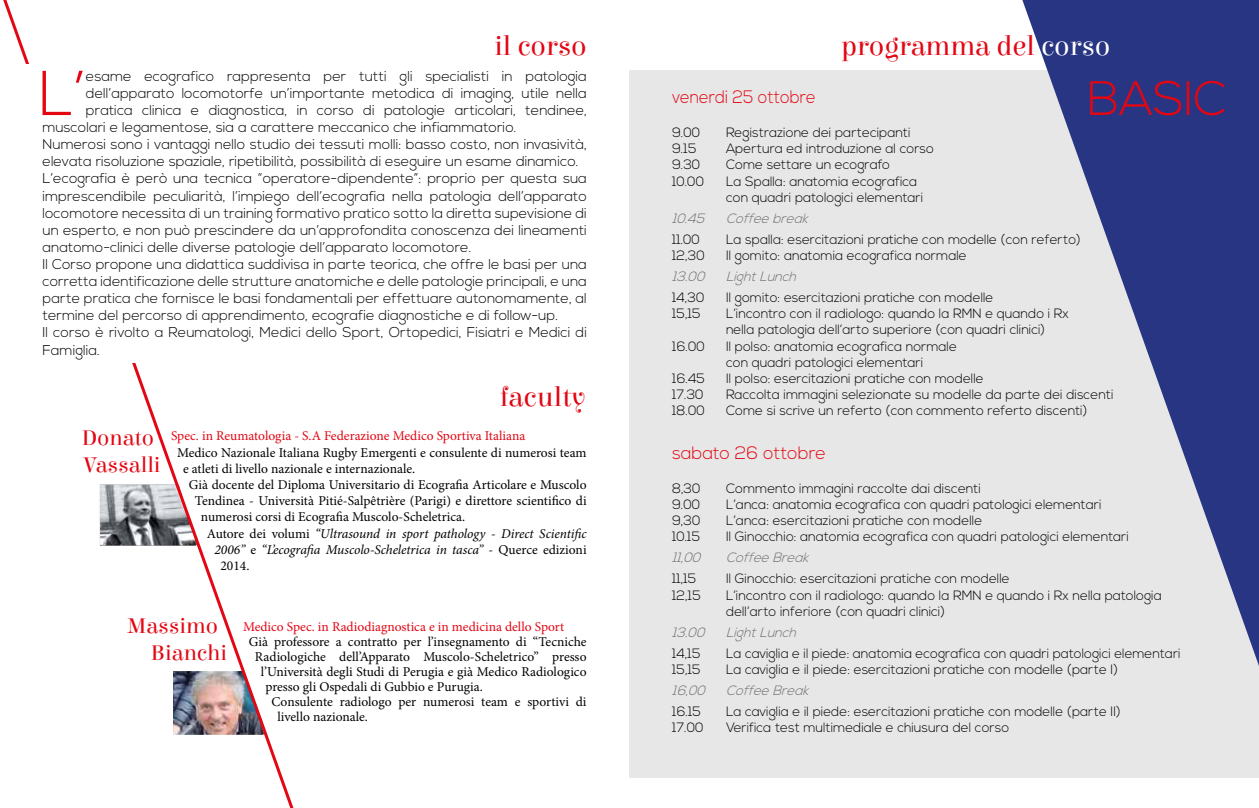
<style>
.page{position:relative;width:1259px;height:808px;background:#fff}
.page>*{position:absolute;margin:0;border:0;box-sizing:border-box;transform-origin:0 0}
.t1{font:300 63.15px "Nexa";color:#e30613}
.t2{font:300 48.3px "Nexa";color:#e30613}
.t3{font:28.5px "Elsie";color:#e30613}
.t4{font:22.5px/27px "Elsie";color:#e30613}
.t5{font:300 18px "Nexa";color:#e30613;scale:.9 1}
.t6{font:300 18px "Nexa";color:#e30613}
.t7{font:300 14.25px "Nexa";color:#000}
.t8{font:300 13.5px/16.2px "Nexa";color:#000}
.t9{font:13.5px "Minion Pro";color:#000}
.t10{font:italic 13.5px "Minion Pro";letter-spacing:-.005em;color:#000}
.t11{font:13.5px "Minion Pro";color:#e30613}
.t12{font:italic 300 13.5px "Nexa";color:#706f6f}
.s1{font-style:normal}
.s2{color:#fff}
</style>
<div class="page">
<div style="left:629px;top:70px;width:630px;height:708px;background:#e7e7e7"></div>
<svg style="left:3px;top:0;width:291px;height:808px"></svg>
<svg style="left:1022px;top:0;width:237px;height:666px"></svg>
<div style="left:13px;top:64px;width:166px;height:298px;background:#fff"></div>
<h3 class="t3" style="left:494px;top:30px;width:94px">il corso</h3>
<h1 class="t1" style="left:38px;top:57px;width:49px">L’</h1>
<p class="t7" style="left:86px;top:68px;width:502px">esame ecografico rappresenta per tutti gli specialisti in patologia</p>
<p class="t7" style="left:86px;top:85px;width:502px">dell’apparato locomotorfe un’importante metodica di imaging, utile nella</p>
<p class="t7" style="left:86px;top:102px;width:502px">pratica clinica e diagnostica, in corso di patologie articolari, tendinee,</p>
<p class="t7" style="left:43px;top:119px;width:475px">muscolari e legamentose, sia a carattere meccanico che infiammatorio.</p>
<p class="t7" style="left:43px;top:136px;width:546px">Numerosi sono i vantaggi nello studio dei tessuti molli: basso costo, non invasività,</p>
<p class="t7" style="left:43px;top:153px;width:537px">elevata risoluzione spaziale, ripetibilità, possibilità di eseguire un esame dinamico.</p>
<p class="t7" style="left:43px;top:170px;width:546px">L’ecografia è però una tecnica “operatore-dipendente”: proprio per questa sua</p>
<p class="t7" style="left:43px;top:187px;width:546px">imprescendibile peculiarità, l’impiego dell’ecografia nella patologia dell’apparato</p>
<p class="t7" style="left:43px;top:205px;width:546px">locomotore necessita di un training formativo pratico sotto la diretta supevisione di</p>
<p class="t7" style="left:43px;top:222px;width:546px">un esperto, e non può prescindere da un’approfondita conoscenza dei lineamenti</p>
<p class="t7" style="left:43px;top:239px;width:430px">anatomo-clinici delle diverse patologie dell’apparato locomotore.</p>
<p class="t7" style="left:43px;top:256px;width:546px">Il Corso propone una didattica suddivisa in parte teorica, che offre le basi per una</p>
<p class="t7" style="left:43px;top:273px;width:546px">corretta identificazione delle strutture anatomiche e delle patologie principali, e una</p>
<p class="t7" style="left:43px;top:290px;width:546px">parte pratica che fornisce le basi fondamentali per effettuare autonomamente, al</p>
<p class="t7" style="left:43px;top:307px;width:517px">termine del percorso di apprendimento, ecografie diagnostiche e di follow-up.</p>
<p class="t7" style="left:43px;top:324px;width:546px">Il corso è rivolto a Reumatologi, Medici dello Sport, Ortopedici, Fisiatri e Medici di</p>
<p class="t7" style="left:43px;top:341px;width:59px">Famiglia.</p>
<h3 class="t4" style="left:82px;top:424px;width:80px">Donato<br>Vassalli</h3>
<h3 class="t3" style="left:500px;top:381px;width:87px">faculty</h3>
<p class="t11" style="left:171px;top:427px;width:356px">Spec. in Reumatologia - S.A Federazione Medico Sportiva Italiana</p>
<p class="t9" style="left:177px;top:443px;width:411px">Medico Nazionale Italiana Rugby Emergenti e consulente di numerosi team</p>
<p class="t9" style="left:183px;top:459px;width:234px">e atleti di livello nazionale e internazionale.</p>
<p class="t9" style="left:189px;top:476px;width:399px">Già docente del Diploma Universitario di Ecografia Articolare e Muscolo</p>
<p class="t9" style="left:195px;top:492px;width:393px">Tendinea - Università Pitié-Salpêtrière (Parigi) e direttore scientifico di</p>
<p class="t9" style="left:201px;top:508px;width:266px">numerosi corsi di Ecografia Muscolo-Scheletrica.</p>
<p class="t10" style="left:207px;top:524px;width:381px"><span class="s1">Autore dei volumi</span> “Ultrasound in sport pathology - Direct Scientific</p>
<p class="t10" style="left:214px;top:540px;width:374px">2006” <span class="s1">e</span> “L’ecografia Muscolo-Scheletrica in tasca” <span class="s1">- Querce edizioni</span></p>
<p class="t9" style="left:220px;top:557px;width:30px">2014.</p>
<h3 class="t4" style="left:151px;top:612px;width:78px;text-indent:-23px">Massimo<br>Bianchi</h3>
<p class="t11" style="left:243px;top:617px;width:323px">Medico Spec. in Radiodiagnostica e in medicina dello Sport</p>
<p class="t9" style="left:249px;top:632px;width:339px">Già professore a contratto per l’insegnamento di “Tecniche</p>
<p class="t9" style="left:255px;top:647px;width:333px">Radiologiche dell’Apparato Muscolo-Scheletrico” presso</p>
<p class="t9" style="left:261px;top:662px;width:327px">l’Università degli Studi di Perugia e già Medico Radiologico</p>
<p class="t9" style="left:265px;top:677px;width:219px">presso gli Ospedali di Gubbio e Purugia.</p>
<p class="t9" style="left:271px;top:692px;width:316px">Consulente radiologo per numerosi team e sportivi di</p>
<p class="t9" style="left:277px;top:707px;width:92px">livello nazionale.</p>
<h3 class="t3" style="left:841px;top:30px;width:271px">programma del <span class="s2">corso</span></h3>
<h2 class="t2" style="left:1087px;top:70px;width:141px">BASIC</h2>
<h3 class="t5" style="left:672px;top:86px;width:161px">venerdi 25 ottobre</h3>
<p class="t8" style="left:672px;top:125px;width:30px">9.00</p>
<p class="t8" style="left:726px;top:125px;width:186px">Registrazione dei partecipanti</p>
<p class="t8" style="left:672px;top:141px;width:26px">9.15</p>
<p class="t8" style="left:726px;top:141px;width:209px">Apertura ed introduzione al corso</p>
<p class="t8" style="left:672px;top:157px;width:30px">9.30</p>
<p class="t8" style="left:726px;top:157px;width:166px">Come settare un ecografo</p>
<p class="t8" style="left:672px;top:173px;width:34px">10.00</p>
<p class="t8" style="left:726px;top:173px;width:199px">La Spalla: anatomia ecografica con quadri patologici elementari</p>
<p class="t12" style="left:672px;top:210px;width:38px">10.45</p>
<p class="t12" style="left:726px;top:210px;width:87px">Coffeebreak</p>
<p class="t8" style="left:672px;top:232px;width:30px">11.00</p>
<p class="t8" style="left:726px;top:232px;width:356px">La spalla: esercitazioni pratiche con modelle (con referto)</p>
<p class="t8" style="left:672px;top:248px;width:34px">12,30</p>
<p class="t8" style="left:726px;top:248px;width:242px">Il gomito: anatomia ecografica normale</p>
<p class="t12" style="left:672px;top:269px;width:38px">13.00</p>
<p class="t12" style="left:726px;top:269px;width:76px">LightLunch</p>
<p class="t8" style="left:672px;top:290px;width:34px">14,30</p>
<p class="t8" style="left:726px;top:290px;width:269px">Il gomito: esercitazioni pratiche con modelle</p>
<p class="t8" style="left:672px;top:306px;width:30px">15,15</p>
<p class="t8" style="left:726px;top:306px;width:344px">L’incontro con il radiologo: quando la RMN e quando i Rx nella patologia dell’arto superiore (con quadri clinici)</p>
<p class="t8" style="left:672px;top:338px;width:34px">16.00</p>
<p class="t8" style="left:726px;top:338px;width:232px">Il polso: anatomia ecografica normale con quadri patologici elementari</p>
<p class="t8" style="left:672px;top:371px;width:34px">16.45</p>
<p class="t8" style="left:726px;top:371px;width:259px">Il polso: esercitazioni pratiche con modelle</p>
<p class="t8" style="left:672px;top:387px;width:33px">17.30</p>
<p class="t8" style="left:726px;top:387px;width:389px">Raccolta immagini selezionate su modelle da parte dei discenti</p>
<p class="t8" style="left:672px;top:403px;width:34px">18.00</p>
<p class="t8" style="left:726px;top:403px;width:363px">Come si scrive un referto (con commento referto discenti)</p>
<h3 class="t6" style="left:672px;top:442px;width:156px">sabato 26 ottobre</h3>
<p class="t8" style="left:672px;top:481px;width:30px">8,30</p>
<p class="t8" style="left:726px;top:481px;width:256px">Commento immagini raccolte dai discenti</p>
<p class="t8" style="left:672px;top:497px;width:30px">9.00</p>
<p class="t8" style="left:726px;top:497px;width:377px">L’anca: anatomia ecografica con quadri patologici elementari</p>
<p class="t8" style="left:672px;top:513px;width:30px">9,30</p>
<p class="t8" style="left:726px;top:513px;width:258px">L’anca: esercitazioni pratiche con modelle</p>
<p class="t8" style="left:672px;top:529px;width:30px">10.15</p>
<p class="t8" style="left:726px;top:529px;width:404px">Il Ginocchio: anatomia ecografica con quadri patologici elementari</p>
<p class="t12" style="left:672px;top:550px;width:34px">11,00</p>
<p class="t12" style="left:726px;top:550px;width:88px">CoffeeBreak</p>
<p class="t8" style="left:672px;top:571px;width:26px">11,15</p>
<p class="t8" style="left:726px;top:571px;width:285px">Il Ginocchio: esercitazioni pratiche con modelle</p>
<p class="t8" style="left:672px;top:587px;width:30px">12,15</p>
<p class="t8" style="left:726px;top:587px;width:437px">L’incontro con il radiologo: quando la RMN e quando i Rx nella patologia dell’arto inferiore (con quadri clinici)</p>
<p class="t12" style="left:672px;top:624px;width:38px">13.00</p>
<p class="t12" style="left:726px;top:624px;width:76px">LightLunch</p>
<p class="t8" style="left:672px;top:646px;width:30px">14,15</p>
<p class="t8" style="left:726px;top:646px;width:456px">La caviglia e il piede: anatomia ecografica con quadri patologici elementari</p>
<p class="t8" style="left:672px;top:662px;width:30px">15,15</p>
<p class="t8" style="left:726px;top:662px;width:393px">La caviglia e il piede: esercitazioni pratiche con modelle (parte I)</p>
<p class="t12" style="left:672px;top:683px;width:142px">16,00 CoffeeBreak</p>
<p class="t8" style="left:672px;top:704px;width:31px">16.15</p>
<p class="t8" style="left:726px;top:704px;width:396px">La caviglia e il piede: esercitazioni pratiche con modelle (parte II)</p>
<p class="t8" style="left:672px;top:720px;width:33px">17.00</p>
<p class="t8" style="left:726px;top:720px;width:285px">Verifica test multimediale e chiusura del corso</p>
</div>
